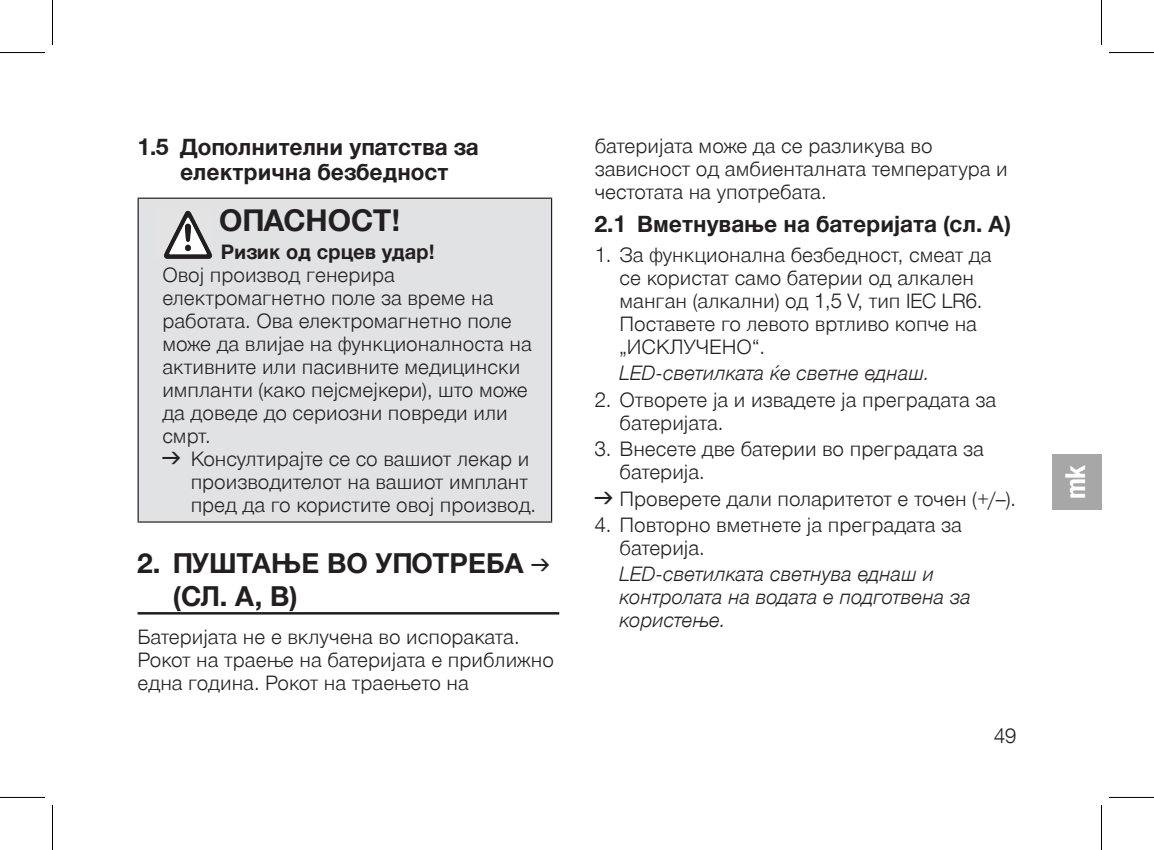
<style>
.page{position:relative;width:1154px;height:850px;background:#fff}
.page>*{position:absolute;margin:0;border:0;box-sizing:border-box;transform-origin:0 0}
.SAFE_signal_word{font:700 30px "Gardena Sans";color:#231f20}
.t1{font:700 27.5px/33px "Gardena Sans";color:#231f20}
.t2{font:700 27.5px "Gardena Sans Cond";color:#fff}
.t3{font:700 22.5px/26px "Gardena Sans";color:#231f20;text-align:center}
.SAFE_consequences{font:20px/23px "Gardena Sans";color:#231f20}
.paragraph_text{font:20px/23px "Gardena Sans";color:#231f20}
.instruction_result{font:italic 20px/22.5px "Gardena Sans";color:#231f20}
.SAFE_source_of_hazard{font:700 20px "Gardena Sans";color:#231f20}
.s1{font-family:"Gardena Sans Callouts"}
.s2{font-family:"Gardena Sans Callouts";font-weight:400;font-size:20px}
</style>
<div class="page">
<div style="left:1052px;top:454px;width:49px;height:55px;background:#a8a7a7"></div>
<hr style="left:138px;top:611px;width:421px;height:3px;background:#231f20">
<div style="left:138px;top:198px;width:414px;height:323px;background:#e1e2e4"></div>
<hr style="left:138px;top:197px;width:414px;height:2px;background:#231f20">
<hr style="left:138px;top:199px;width:1px;height:322px;background:#231f20">
<hr style="left:551px;top:199px;width:1px;height:322px;background:#231f20">
<hr style="left:138px;top:521px;width:414px;height:1px;background:#231f20">
<svg style="left:164px;top:211px;width:48px;height:47px"></svg>
<hr style="left:0;top:52px;width:45px;height:1px;background:#000">
<hr style="left:1109px;top:52px;width:45px;height:1px;background:#000">
<hr style="left:0;top:796px;width:45px;height:1px;background:#000">
<hr style="left:1109px;top:796px;width:45px;height:1px;background:#000">
<hr style="left:52px;top:0;width:1px;height:45px;background:#000">
<hr style="left:52px;top:804px;width:1px;height:45px;background:#000">
<hr style="left:1101px;top:0;width:1px;height:45px;background:#000">
<hr style="left:1101px;top:804px;width:1px;height:45px;background:#000">
<p class="t3" style="left:138px;top:132px;width:342px">1.5 Дополнителни упатства за електрична безбедност</p>
<p class="SAFE_signal_word" style="left:219px;top:198px;width:182px">ОПАСНОСТ!</p>
<p class="SAFE_source_of_hazard" style="left:221px;top:237px;width:215px">Ризик од срцев удар!</p>
<p class="SAFE_consequences" style="left:162px;top:262px;width:371px">Овој производ генерира електромагнетно поле за време на работата. Ова електромагнетно поле може да влијае на функционалноста на активните или пасивните медицински импланти (како пејсмејкери), што може да доведе до сериозни повреди или смрт.</p>
<p class="SAFE_consequences" style="left:191px;top:446px;width:347px;text-indent:-28px"><span class="s1">￫</span> Консултирајте се со вашиот лекар и производителот на вашиот имплант пред да го користите овој производ.</p>
<p class="t1" style="left:173px;top:545px;width:378px;text-indent:-35px">2. ПУШТАЊЕ ВО УПОТРЕБА <span class="s2">￫</span>(СЛ. A, B)</p>
<p class="paragraph_text" style="left:138px;top:624px;width:384px">Батеријата не е вклучена во испораката.</p>
<p class="paragraph_text" style="left:138px;top:647px;width:418px">Рокот на траење на батеријата е приближно една година. Рокот на траењето на</p>
<p class="paragraph_text" style="left:595px;top:133px;width:415px">батеријата може да се разликува во зависност од амбиенталната температура и честотата на употребата.</p>
<p class="t3" style="left:595px;top:209px;width:418px">2.1 Вметнување на батеријата (сл. A)</p>
<p class="SAFE_consequences" style="left:619px;top:242px;width:374px;text-indent:-25px">1. За функционална безбедност, смеат да се користат само батерии од алкален манган (алкални) од 1,5 V, тип IEC LR6.<br>Поставете го левото вртливо копче на „ИСКЛУЧЕНО“.</p>
<p class="instruction_result" style="left:619px;top:360px;width:312px">LED-светилката ќе светне еднаш.</p>
<p class="SAFE_consequences" style="left:619px;top:387px;width:378px;text-indent:-25px">2. Отворете ја и извадете ја преградата за батеријата.</p>
<p class="SAFE_consequences" style="left:619px;top:436px;width:366px;text-indent:-25px">3. Внесете две батерии во преградата за батерија.</p>
<p class="SAFE_consequences" style="left:595px;top:486px;width:423px"><span class="s1">￫</span> Проверете дали поларитетот е точен (+/–).</p>
<p class="SAFE_consequences" style="left:619px;top:512px;width:344px;text-indent:-25px">4. Повторно вметнете ја преградата за батерија.</p>
<p class="instruction_result" style="left:619px;top:561px;width:353px">LED-светилката светнува еднаш и контролата на водата е подготвена за користење.</p>
<p class="SAFE_consequences" style="left:994px;top:723px;width:24px">49</p>
<h2 class="t2" style="left:1056px;top:499px;width:36px;rotate:-90deg">mk</h2>
</div>
